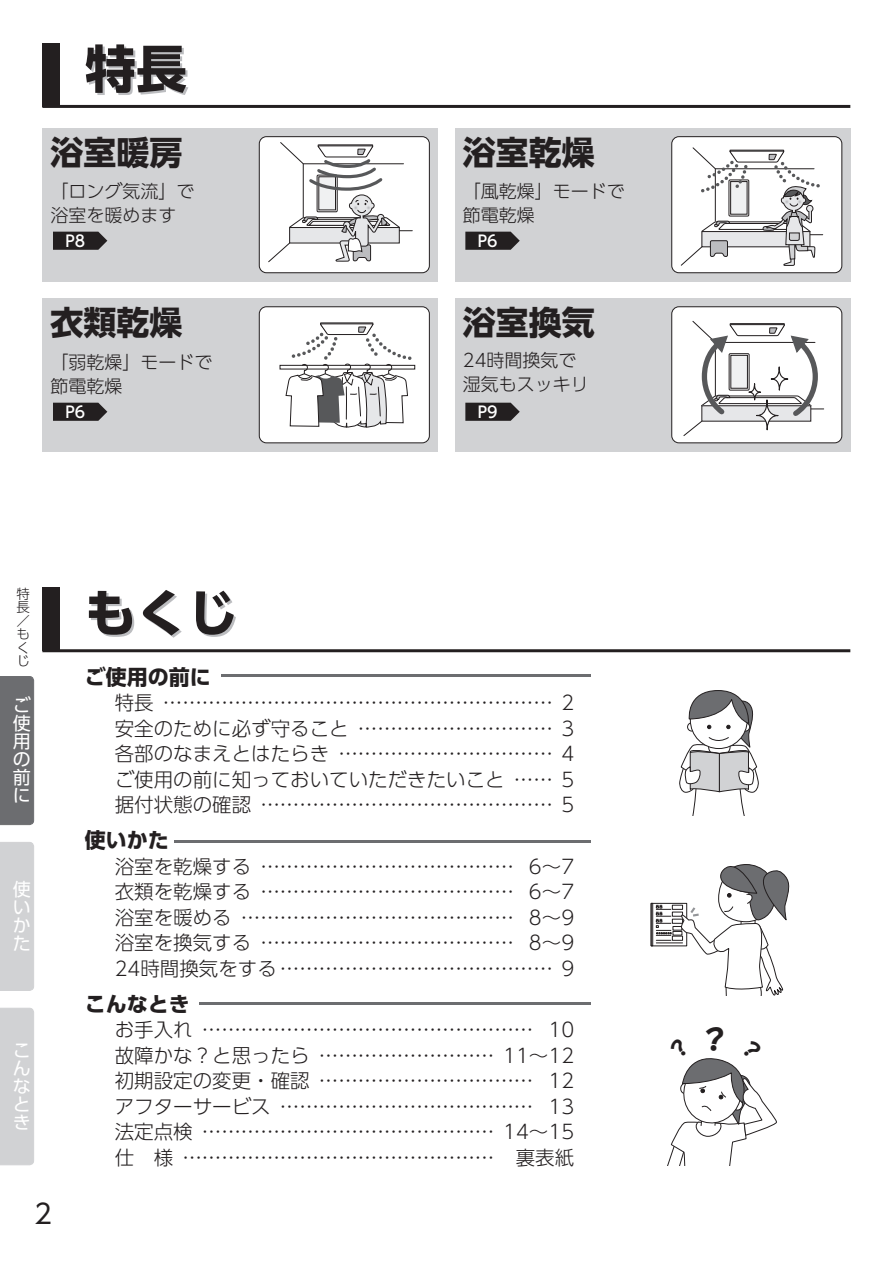
<style>
.page{position:relative;width:893px;height:1263px;background:#fff}
.page>*{position:absolute;margin:0;border:0;box-sizing:border-box;transform-origin:0 0}
.t1{font:700 51px "UD Shin Go Pro";color:#231f20}
.t2{font:700 33px "UD Shin Go Pro";color:#231f20}
.t3{font:29.4px "HGP Soei Kakupoptai";color:#231f20}
.t4{font:27px "UD Shin Go Pro";color:#231f20}
.t5{font:700 21px "UD Shin Go Pro";color:#231f20}
.t6{font:300 19.5px/25.5px "UD Shin Go Pro";color:#231f20;text-align:justify}
.t7{font:300 18px/24px "UD Shin Go Pro";color:#231f20}
.t8{font:18px/18px "UD Shin Go Pro";color:#fff;text-align:justify}
.t9{font:500 15.75px "UD Shin Go Pro";color:#fff}
.t10{font:300 13.5px/13.5px "UD Shin Go Pro";color:#231f20}
</style>
<div class="page">
<div style="left:42px;top:128px;width:396px;height:153px;background:#d1d2d4"></div>
<div style="left:42px;top:298px;width:396px;height:153px;background:#d1d2d4"></div>
<div style="left:455px;top:128px;width:395px;height:153px;background:#d1d2d4"></div>
<div style="left:455px;top:298px;width:395px;height:153px;background:#d1d2d4"></div>
<hr style="left:221px;top:675px;width:370px;height:2px;background:#6c6d70">
<hr style="left:200px;top:1003px;width:391px;height:2px;background:#6c6d70">
<hr style="left:174px;top:840px;width:417px;height:2px;background:#6c6d70">
<div style="left:259px;top:137px;width:170px;height:136px;background:#fff;border-radius:7px"></div>
<div style="left:259px;top:136px;width:171px;height:137px;border:1px solid #231f20;border-radius:7px"></div>
<svg style="left:268px;top:142px;width:144px;height:121px"></svg>
<div style="left:672px;top:307px;width:170px;height:136px;background:#fff;border-radius:7px"></div>
<div style="left:671px;top:306px;width:171px;height:137px;border:1px solid #231f20;border-radius:7px"></div>
<svg style="left:683px;top:321px;width:141px;height:115px"></svg>
<div style="left:259px;top:307px;width:170px;height:136px;background:#fff;border-radius:7px"></div>
<div style="left:259px;top:306px;width:171px;height:137px;border:1px solid #231f20;border-radius:7px"></div>
<div style="left:280px;top:365px;width:135px;height:4px;border:1px solid #231f20"></div>
<svg style="left:285px;top:323px;width:129px;height:121px"></svg>
<div style="left:672px;top:137px;width:170px;height:136px;background:#fff;border-radius:7px"></div>
<div style="left:671px;top:136px;width:171px;height:137px;border:1px solid #231f20;border-radius:7px"></div>
<img style="left:850px;top:147px;width:1px;height:111px">
<img style="left:823px;top:147px;width:20px;height:111px">
<svg style="left:680px;top:147px;width:143px;height:135px"></svg>
<hr style="left:42px;top:105px;width:808px;height:3px;background:#231f20">
<div style="left:42px;top:43px;width:17px;height:64px;background:#231f20"></div>
<hr style="left:42px;top:649px;width:808px;height:3px;background:#231f20">
<div style="left:42px;top:587px;width:17px;height:64px;background:#231f20"></div>
<svg style="left:53px;top:232px;width:54px;height:18px"></svg>
<svg style="left:53px;top:403px;width:54px;height:18px"></svg>
<svg style="left:465px;top:232px;width:55px;height:18px"></svg>
<svg style="left:465px;top:403px;width:55px;height:18px"></svg>
<div style="left:651px;top:903px;width:36px;height:43px;border:1px solid #231f20"></div>
<div style="left:651px;top:903px;width:2px;height:43px;border:1px solid #231f20"></div>
<svg style="left:656px;top:864px;width:134px;height:131px"></svg>
<svg style="left:679px;top:690px;width:80px;height:126px"></svg>
<div style="left:0;top:676px;width:34px;height:149px;background:#6c6d70"></div>
<div style="left:0;top:842px;width:34px;height:149px;background:#d1d2d4"></div>
<div style="left:0;top:1008px;width:34px;height:157px;background:#d1d2d4"></div>
<svg style="left:667px;top:1058px;width:110px;height:107px"></svg>
<h1 class="t1" style="left:85px;top:27px;width:103px">特長</h1>
<h2 class="t2" style="left:50px;top:125px;width:134px">浴室暖房</h2>
<p class="t7" style="left:50px;top:179px;width:145px">「ロング気流」で浴室を暖めます</p>
<p class="t9" style="left:65px;top:228px;width:21px">P8</p>
<h2 class="t2" style="left:463px;top:125px;width:133px">浴室乾燥</h2>
<p class="t7" style="left:463px;top:179px;width:163px">「風乾燥」モードで節電乾燥</p>
<p class="t9" style="left:478px;top:228px;width:21px">P6</p>
<h2 class="t2" style="left:50px;top:295px;width:134px">衣類乾燥</h2>
<h2 class="t2" style="left:463px;top:295px;width:133px">浴室換気</h2>
<p class="t7" style="left:463px;top:347px;width:127px">24時間換気で湿気もスッキリ</p>
<p class="t7" style="left:50px;top:350px;width:163px">「弱乾燥」モードで節電乾燥</p>
<p class="t9" style="left:65px;top:399px;width:21px">P6</p>
<p class="t9" style="left:478px;top:399px;width:21px">P9</p>
<p class="t10" style="left:17px;top:586px;width:15px">特長／もくじ</p>
<p class="t8" style="left:13px;top:696px;width:20px">ご使用の前に</p>
<p class="t8" style="left:13px;top:880px;width:19px">使いかた</p>
<p class="t8" style="left:13px;top:1041px;width:19px">こんなとき</p>
<h3 class="t4" style="left:34px;top:1192px;width:19px">2</h3>
<h1 class="t1" style="left:85px;top:571px;width:154px">もくじ</h1>
<p class="t5" style="left:85px;top:659px;width:127px">ご使用の前に</p>
<p class="t6" style="left:115px;top:689px;width:461px">特長 …………………………………………………… 2安全のために必ず守ること ………………………… 3各部のなまえとはたらき …………………………… 4ご使用の前に知っておいていただきたいこと …… 5据付状態の確認 ……………………………………… 5</p>
<p class="t5" style="left:85px;top:823px;width:85px">使いかた</p>
<p class="t6" style="left:115px;top:853px;width:461px">浴室を乾燥する ………………………………… 6～7衣類を乾燥する ………………………………… 6～7浴室を暖める …………………………………… 8～9浴室を換気する ………………………………… 8～9<br>24時間換気をする…………………………………… 9</p>
<p class="t5" style="left:85px;top:986px;width:106px">こんなとき</p>
<p class="t6" style="left:115px;top:1016px;width:461px">お手入れ …………………………………………… 10故障かな？と思ったら ……………………… 11～12初期設定の変更・確認 …………………………… 12アフターサービス ………………………………… 13法定点検 ……………………………………… 14～15仕　様 ………………………………………… 裏表紙</p>
<h3 class="t3" style="left:700px;top:1025px;width:31px">？</h3>
</div>
